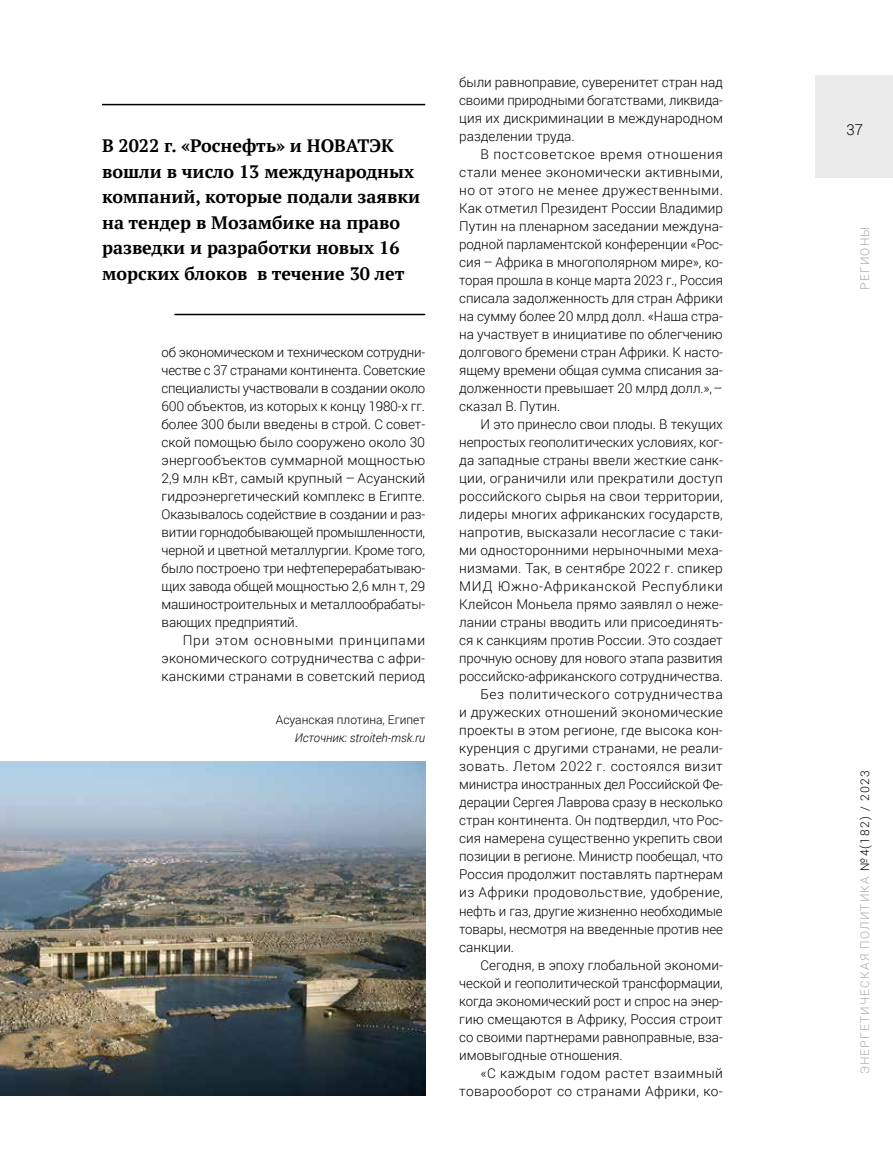
<style>
.page{position:relative;width:893px;height:1170px;background:#fff}
.page>*{position:absolute;margin:0;border:0;box-sizing:border-box;transform-origin:0 0}
.t1{font:700 18px/25.5px "PT Serif";color:#000}
.t2{font:300 15px "Roboto";color:#000}
.t3{font:300 13.5px/18px "Roboto";color:#000;text-align:justify}
.t4{font:300 13.5px "Roboto";letter-spacing:.025em;color:#000}
.t5{font:300 13.5px "Roboto";letter-spacing:.03em;color:#000}
.t6{font:300 13.5px "Roboto";letter-spacing:.035em;color:#000}
.t7{font:300 13.5px "Roboto";letter-spacing:.05em;color:#000}
.t8{font:300 12px "Roboto";letter-spacing:.1em;color:#aaa}
.t9{font:italic 300 12px "Roboto";color:#000}
.t10{font:300 12px "Roboto";color:#000}
.t11{font:300 12px "Roboto";letter-spacing:.1em;color:#a8a8a8}
.s1{color:#000}
</style>
<div class="page">
<div style="left:815px;top:76px;width:78px;height:102px;background:#ebebeb"></div>
<img style="left:0;top:761px;width:425px;height:334px">
<hr style="left:102px;top:104px;width:323px;height:1px;background:#000">
<hr style="left:174px;top:314px;width:251px;height:1px;background:#000">
<h1 class="t1" style="left:102px;top:133px;width:320px">В 2022 г. «Роснефть» и НОВАТЭК вошли в число 13 международных компаний, которые подали заявки на тендер в Мозамбике на право разведки и разработки новых 16 морских блоков в течение 30 лет</h1>
<p class="t3" style="left:162px;top:343px;width:265px">об экономическом и техническом сотрудни&shy;честве с 37 странами континента. Советские специалисты участвовали в создании около 600 объектов, из которых к концу 1980‑х гг. более 300 были введены в строй. С совет&shy;ской помощью было сооружено около 30 энергообъектов суммарной мощностью 2,9 млн кВт, самый крупный – Асуанский гидроэнергетический комплекс в Египте.<br>Оказывалось содействие в создании и раз&shy;витии горнодобывающей промышленности, черной и цветной металлургии. Кроме того, было построено три нефтеперерабатываю&shy;щих завода общей мощностью 2,6 млн т, 29 машиностроительных и металлообрабаты&shy;вающих предприятий.</p>
<p class="t3" style="left:162px;top:631px;width:265px;text-indent:21px">При этом основными принципами экономического сотрудничества с афри&shy;канскими странами в советский период</p>
<p class="t10" style="left:276px;top:711px;width:151px">Асуанская плотина, Египет</p>
<p class="t9" style="left:295px;top:729px;width:132px">Источник: stroiteh-msk.ru</p>
<p class="t3" style="left:459px;top:73px;width:265px">были равноправие, суверенитет стран над своими природными богатствами, ликвида&shy;ция их дискриминации в международном разделении труда.</p>
<p class="t3" style="left:459px;top:145px;width:265px;text-indent:21px">В постсоветское время отношения стали менее экономически активными, но от этого не менее дружественными.<br>Как отметил Президент России Владимир Путин на пленарном заседании междуна&shy;родной парламентской конференции «Рос&shy;сия – Африка в многополярном мире», ко&shy;торая прошла в конце марта 2023 г., Россия списала задолженность для стран Африки на сумму более 20 млрд долл. «Наша стра&shy;на участвует в инициативе по облегчению долгового бремени стран Африки. К насто&shy;ящему времени общая сумма списания за&shy;долженности превышает 20 млрд долл.»,– сказал В. Путин.</p>
<p class="t3" style="left:480px;top:415px;width:244px">И это принесло свои плоды. В текущих</p>
<p class="t3" style="left:459px;top:433px;width:265px">непростых геополитических условиях, ког-</p>
<p class="t3" style="left:459px;top:451px;width:265px">да западные страны ввели жесткие санк-</p>
<p class="t3" style="left:459px;top:469px;width:265px">ции, ограничили или прекратили доступ</p>
<p class="t3" style="left:459px;top:487px;width:265px">российского сырья на свои территории,</p>
<p class="t3" style="left:459px;top:505px;width:265px">лидеры многих африканских государств,</p>
<p class="t3" style="left:459px;top:523px;width:265px">напротив, высказали несогласие с таки-</p>
<p class="t3" style="left:459px;top:541px;width:265px">ми односторонними нерыночными меха-</p>
<p class="t3" style="left:459px;top:559px;width:265px">низмами. Так, в сентябре 2022 г. спикер</p>
<p class="t7" style="left:459px;top:577px;width:265px">МИД Южно-Африканской Республики</p>
<p class="t3" style="left:459px;top:595px;width:265px">Клейсон Моньела прямо заявлял о неже-</p>
<p class="t3" style="left:459px;top:613px;width:265px">лании страны вводить или присоединять-</p>
<p class="t3" style="left:459px;top:631px;width:265px">ся к санкциям против России. Это создает</p>
<p class="t3" style="left:459px;top:649px;width:265px">прочную основу для нового этапа развития</p>
<p class="t3" style="left:459px;top:667px;width:265px">российско-африканского сотрудничества.</p>
<p class="t6" style="left:480px;top:685px;width:244px">Без политического сотрудничества</p>
<p class="t3" style="left:459px;top:703px;width:265px">и дружеских отношений экономические</p>
<p class="t3" style="left:459px;top:721px;width:265px">проекты в этом регионе, где высока кон-</p>
<p class="t3" style="left:459px;top:739px;width:265px">куренция с другими странами, не реали-</p>
<p class="t5" style="left:459px;top:757px;width:265px">зовать. Летом 2022 г. состоялся визит</p>
<p class="t3" style="left:459px;top:775px;width:265px">министра иностранных дел Российской Фе-</p>
<p class="t3" style="left:459px;top:793px;width:265px">дерации Сергея Лаврова сразу в несколько</p>
<p class="t3" style="left:459px;top:811px;width:265px">стран континента. Он подтвердил, что Рос-</p>
<p class="t3" style="left:459px;top:829px;width:265px">сия намерена существенно укрепить свои</p>
<p class="t3" style="left:459px;top:847px;width:265px">позиции в регионе. Министр пообещал, что</p>
<p class="t3" style="left:459px;top:865px;width:265px">Россия продолжит поставлять партнерам</p>
<p class="t4" style="left:459px;top:883px;width:265px">из Африки продовольствие, удобрение,</p>
<p class="t3" style="left:459px;top:901px;width:265px">нефть и газ, другие жизненно необходимые</p>
<p class="t3" style="left:459px;top:919px;width:265px">товары, несмотря на введенные против нее</p>
<p class="t3" style="left:459px;top:937px;width:56px">санкции.</p>
<p class="t3" style="left:480px;top:955px;width:244px">Сегодня, в эпоху глобальной экономи-</p>
<p class="t3" style="left:459px;top:973px;width:265px">ческой и геополитической трансформации,</p>
<p class="t3" style="left:459px;top:991px;width:265px">когда экономический рост и спрос на энер-</p>
<p class="t3" style="left:459px;top:1009px;width:265px">гию смещаются в Африку, Россия строит</p>
<p class="t3" style="left:459px;top:1027px;width:265px">со своими партнерами равноправные, вза-</p>
<p class="t3" style="left:459px;top:1045px;width:165px">имовыгодные отношения.</p>
<p class="t5" style="left:480px;top:1063px;width:244px">«С каждым годом растет взаимный</p>
<p class="t4" style="left:459px;top:1081px;width:265px">товарооборот со странами Африки, ко-</p>
<p class="t2" style="left:847px;top:119px;width:18px">37</p>
<p class="t11" style="left:856px;top:290px;width:65px;rotate:-90deg">РЕГИОНЫ</p>
<p class="t8" style="left:856px;top:1074px;width:305px;rotate:-90deg">ЭНЕРГЕТИЧЕСКАЯ ПОЛИТИКА <span class="s1">№4(182) / 2023</span></p>
</div>
